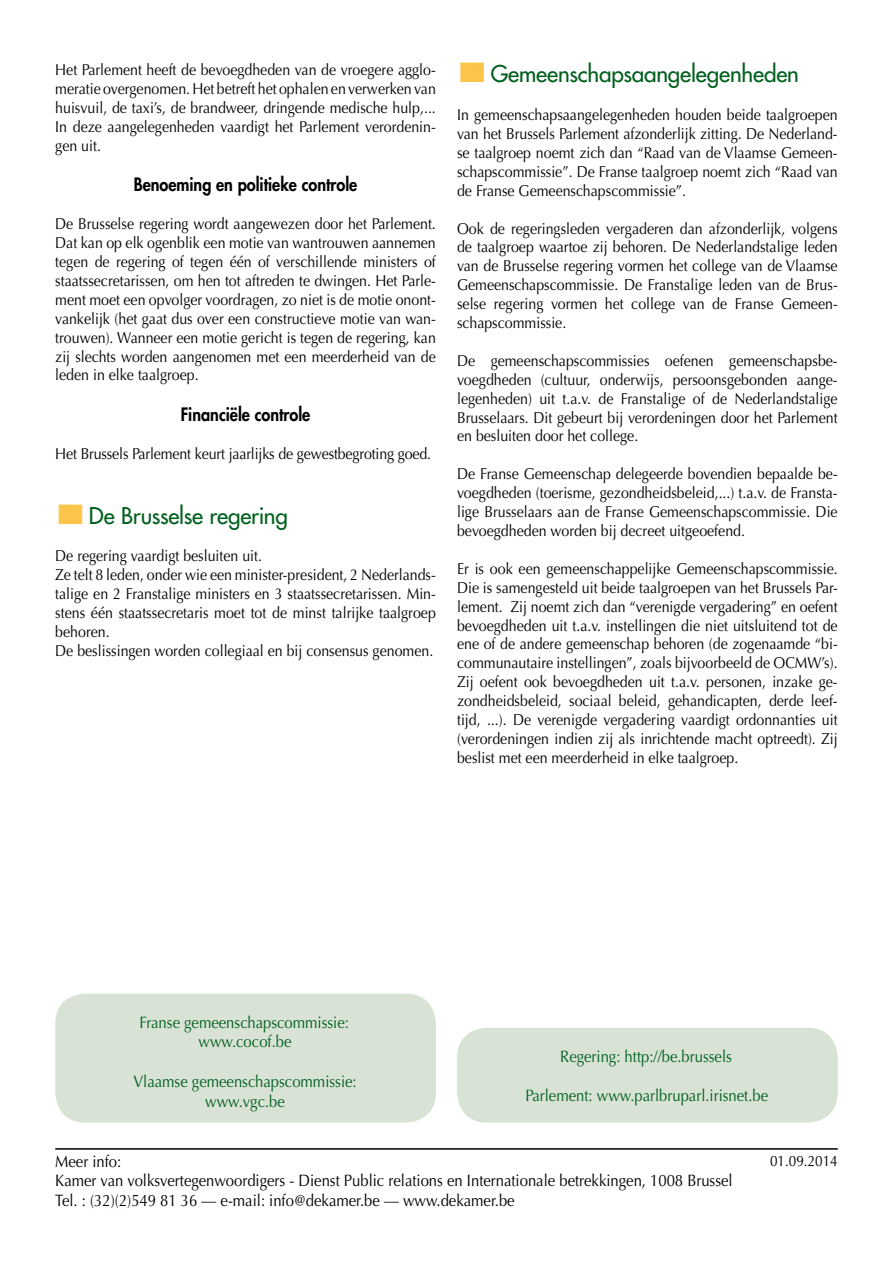
<style>
.page{position:relative;width:893px;height:1263px;background:#fff}
.page>*{position:absolute;margin:0;border:0;box-sizing:border-box;transform-origin:0 0}
.t1{font:500 22.5px "Futura Std";letter-spacing:-.01em;color:#00601d}
.t2{font:800 18px "Futura Std";color:#000;scale:.9 1}
.t3{font:16.5px/19.8px "Optima LT Std";color:#000;scale:.9 1}
.t4{font:16.5px/19.8px "Optima LT Std";color:#00601d;text-align:center;scale:.9 1}
.t5{font:15.75px/18.9px "Optima LT Std";color:#000;text-align:justify;scale:.9 1}
.t6{font:15px "Optima LT Std";color:#000;scale:.9 1}
</style>
<div class="page">
<hr style="left:55px;top:1148px;width:783px;height:2px;background:#000">
<div style="left:55px;top:994px;width:381px;height:129px;background:#d9e3d5;border-radius:30px"></div>
<div style="left:457px;top:1028px;width:381px;height:95px;background:#d9e3d5;border-radius:30px"></div>
<p class="t5" style="left:55px;top:61px;width:424px">Het Parlement heeft de bevoegdheden van de vroegere agglo&shy;meratie overgenomen. Het betreft het ophalen en verwerken van huisvuil, de taxi’s, de brandweer, dringende medische hulp,...<br>In deze aangelegenheden vaardigt het Parlement verordenin&shy;gen uit.</p>
<p class="t2" style="left:134px;top:173px;width:250px">Benoeming en politieke controle</p>
<p class="t5" style="left:55px;top:215px;width:424px">De Brusselse regering wordt aangewezen door het Parlement.<br>Dat kan op elk ogenblik een motie van wantrouwen aannemen tegen de regering of tegen één of verschillende ministers of staatssecretarissen, om hen tot aftreden te dwingen. Het Parle&shy;ment moet een opvolger voordragen, zo niet is de motie onont&shy;vankelijk (het gaat dus over een constructieve motie van wan&shy;trouwen). Wanneer een motie gericht is tegen de regering, kan zij slechts worden aangenomen met een meerderheid van de leden in elke taalgroep.</p>
<p class="t2" style="left:181px;top:403px;width:146px">Financiële controle</p>
<p class="t5" style="left:55px;top:444px;width:419px">Het Brussels Parlement keurt jaarlijks de gewestbegroting goed.</p>
<h1 class="t1" style="left:89px;top:501px;width:200px">De Brusselse regering</h1>
<p class="t5" style="left:55px;top:547px;width:424px;text-align:left">De regering vaardigt besluiten uit.<br>Ze telt 8 leden, onder wie een minister-president, 2 Nederlands&shy;talige en 2 Franstalige ministers en 3 staatssecretarissen. Min&shy;stens één staatssecretaris moet tot de minst talrijke taalgroep behoren.<br>De beslissingen worden collegiaal en bij consensus genomen.</p>
<h1 class="t1" style="left:491px;top:60px;width:310px">Gemeenschapsaangelegenheden</h1>
<p class="t5" style="left:457px;top:106px;width:424px">In gemeenschapsaangelegenheden houden beide taalgroepen van het Brussels Parlement afzonderlijk zitting. De Nederland&shy;se taalgroep noemt zich dan “Raad van de Vlaamse Gemeen&shy;schapscommissie”. De Franse taalgroep noemt zich “Raad van de Franse Gemeenschapscom missie”.</p>
<p class="t5" style="left:457px;top:219px;width:424px">Ook de regeringsleden vergaderen dan afzonderlijk, volgens de taalgroep waartoe zij behoren. De Nederlandstalige leden van de Brusselse regering vormen het college van de Vlaamse Gemeenschapscommissie. De Franstalige leden van de Brus&shy;selse regering vormen het college van de Franse Gemeen&shy;schapscommissie.</p>
<p class="t5" style="left:457px;top:351px;width:424px">De gemeenschapscommissies oefenen gemeenschapsbe&shy;voegdheden (cultuur, onderwijs, persoonsgebonden aange&shy;legenheden) uit t.a.v. de Franstalige of de Nederlandstalige Brusselaars. Dit gebeurt bij verordeningen door het Parlement en besluiten door het college.</p>
<p class="t5" style="left:457px;top:465px;width:424px">De Franse Gemeenschap delegeerde bovendien bepaalde be&shy;voegdheden (toerisme, gezondheidsbeleid,...) t.a.v. de Fransta&shy;lige Brusselaars aan de Franse Gemeenschapscom missie. Die bevoegdheden worden bij decreet uitgeoefend.</p>
<p class="t5" style="left:457px;top:559px;width:424px">Er is ook een gemeenschappelijke Gemeenschapscommissie.<br>Die is samengesteld uit beide taalgroepen van het Brussels Par&shy;lement. Zij noemt zich dan “verenigde vergadering” en oefent bevoegdheden uit t.a.v. instellingen die niet uitsluitend tot de ene of de andere gemeenschap behoren (de zogenaamde “bi&shy;communautaire instellingen”, zoals bijvoorbeeld de OCMW’s).<br>Zij oefent ook bevoegdheden uit t.a.v. personen, inzake ge&shy;zondheidsbeleid, sociaal beleid, gehandicapten, derde leef&shy;tijd, ...). De verenigde vergadering vaardigt ordonnanties uit (verordeningen indien zij als inrichtende macht optreedt). Zij beslist met een meerderheid in elke taalgroep.</p>
<p class="t4" style="left:140px;top:1012px;width:234px">Franse gemeenschapscommissie: www.cocof.be</p>
<p class="t4" style="left:133px;top:1072px;width:250px">Vlaamse gemeenschapscommissie: www.vgc.be</p>
<p class="t4" style="left:560px;top:1046px;width:192px">Regering: http://be.brussels</p>
<p class="t4" style="left:526px;top:1086px;width:271px">Parlement: www.parlbruparl.irisnet.be</p>
<p class="t3" style="left:55px;top:1151px;width:754px">Meer info:<br>Kamer van volksvertegenwoordigers - Dienst Public relations en Internationale betrekkingen, 1008 Brussel<br>Tel. : (32)(2)549 81 36 — e-mail: info@dekamer.be — www.dekamer.be</p>
<p class="t6" style="left:770px;top:1152px;width:77px">01.09.2014</p>
</div>
